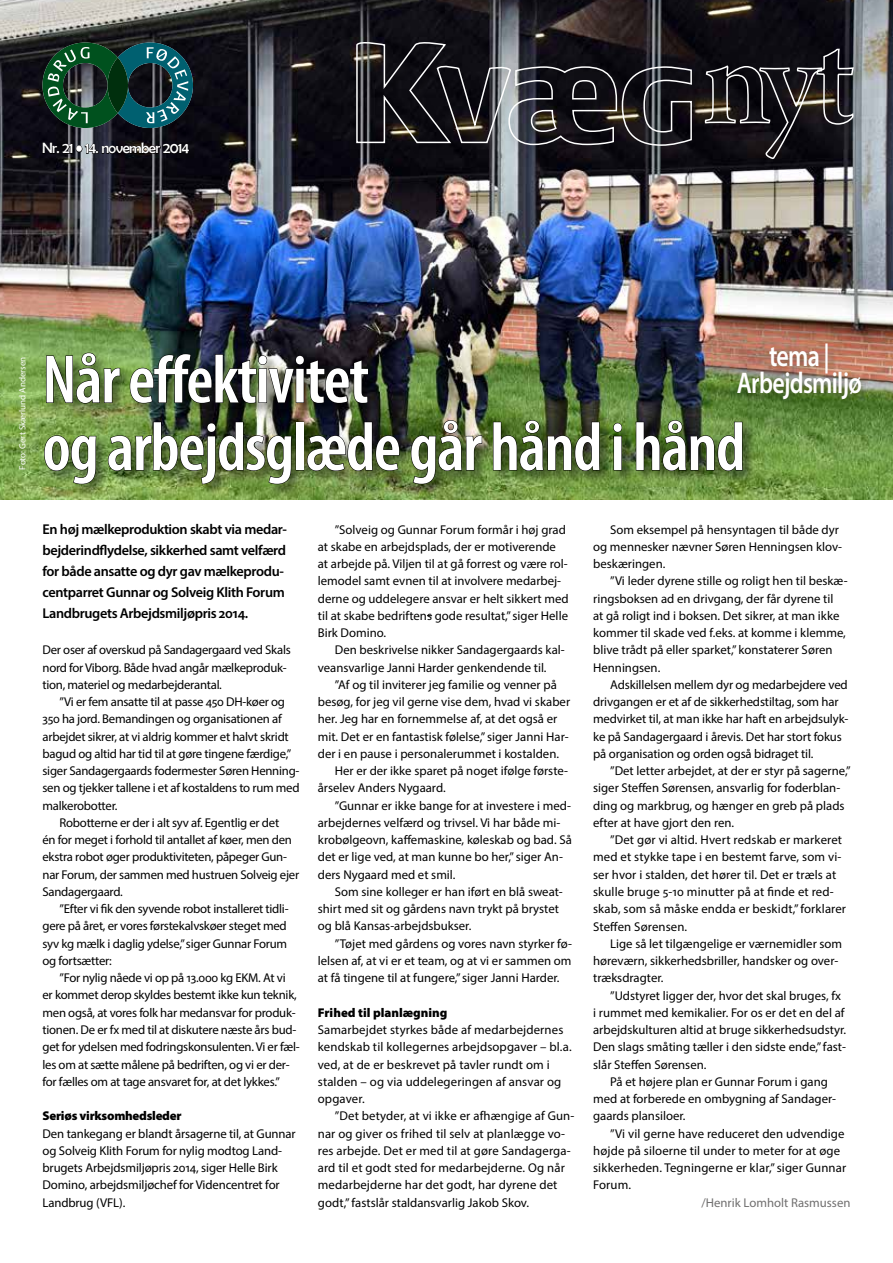
<style>
.page{position:relative;width:893px;height:1263px;background:#fff}
.page>*{position:absolute;margin:0;border:0;box-sizing:border-box;transform-origin:0 0}
.t1{font:600 condensed 69px/67.5px "Myriad Pro";letter-spacing:-.02em;color:#fff}
.t2{font:600 30px/27px "Myriad Pro";letter-spacing:-.03em;color:#fff;text-align:center;scale:.8 1}
.t3{font:15px "Berlin Sans FB";letter-spacing:-.04em;color:#fff}
.t4{font:600 14.25px/21px "Myriad Pro";letter-spacing:-.025em;color:#000}
.t5{font:12.75px/17.2px "Myriad Pro";color:#000}
.t6{font:12.75px/17.2px "Myriad Pro";letter-spacing:-.02em;color:#000}
.t7{font:12.75px "Myriad Pro";color:#706f6f}
.t8{font:900 12.75px "Myriad Pro";letter-spacing:-.02em;color:#000}
.t9{font:900 12.75px "Myriad Pro";color:#000}
.t10{font:9px "Myriad Pro";color:#fff}
</style>
<div class="page">
<img style="left:0;top:0;width:893px;height:499px">
<svg style="left:42px;top:141px;width:148px;height:21px;background:#212126"></svg>
<div style="left:352px;top:38px;width:353px;height:120px;background:#000;opacity:.4"></div>
<svg style="left:355px;top:40px;width:338px;height:107px;background:#343237"></svg>
<div style="left:702px;top:46px;width:164px;height:125px;background:#000;opacity:.4"></div>
<svg style="left:704px;top:48px;width:151px;height:112px;background:#29262a"></svg>
<svg style="left:43px;top:43px;width:150px;height:85px;background:#204c44"></svg>
<div style="left:733px;top:340px;width:139px;height:70px;background:#000;opacity:.25"></div>
<div style="left:43px;top:351px;width:714px;height:147px;background:#000;opacity:.5"></div>
<svg style="left:46px;top:352px;width:74px;height:52px;background:#567338"></svg>
<img style="left:129px;top:353px;width:240px;height:51px">
<svg style="left:44px;top:435px;width:53px;height:49px;background:#567337"></svg>
<img style="left:108px;top:421px;width:184px;height:64px">
<div style="left:296px;top:422px;width:8px;height:48px;border:1px solid #000"></div>
<img style="left:307px;top:421px;width:93px;height:50px">
<img style="left:411px;top:420px;width:71px;height:64px">
<svg style="left:493px;top:420px;width:107px;height:51px;background:#394c21"></svg>
<svg style="left:613px;top:423px;width:9px;height:48px"></svg>
<svg style="left:635px;top:420px;width:108px;height:51px;background:#3b4f26"></svg>
<p class="t3" style="left:42px;top:140px;width:149px">Nr. 21 • 14. november 2014</p>
<p class="t10" style="left:17px;top:469px;width:114px;rotate:-90deg">Foto: Gert Skærlund Andersen</p>
<h2 class="t2" style="left:737px;top:342px;width:158px">tema |<br>Arbejdsmiljø</h2>
<h1 class="t1" style="left:43px;top:347px;width:704px">Når effektivitet<br>og arbejdsglæde går hånd i hånd</h1>
<p class="t4" style="left:43px;top:518px;width:246px">En høj mælkeproduktion skabt via medar&shy;bejderindflydelse, sikkerhed samt velfærd for både ansatte og dyr gav mælkeprodu&shy;centparret Gunnar og Solveig Klith Forum Landbrugets Arbejdsmiljøpris 2014.</p>
<p class="t6" style="left:43px;top:641px;width:250px">Der oser af overskud på Sandagergaard ved Skals nord for Viborg. Både hvad angår mælkeproduk&shy;tion, materiel og medarbejderantal.</p>
<p class="t6" style="left:60px;top:693px;width:227px">”Vi er fem ansatte til at passe 450 DH-køer og</p>
<p class="t6" style="left:43px;top:710px;width:241px">350 ha jord. Bemandingen og organisationen af</p>
<p class="t6" style="left:43px;top:728px;width:248px">arbejdet sikrer, at vi aldrig kommer et halvt skridt</p>
<p class="t6" style="left:43px;top:745px;width:250px">bagud og altid har tid til at gøre tingene færdige,”</p>
<p class="t6" style="left:43px;top:762px;width:258px">siger Sandagergaards fodermester Søren Henning-</p>
<p class="t6" style="left:43px;top:779px;width:259px">sen og tjekker tallene i et af kostaldens to rum med</p>
<p class="t6" style="left:43px;top:797px;width:77px">malkerobotter.</p>
<p class="t6" style="left:60px;top:814px;width:221px">Robotterne er der i alt syv af. Egentlig er det</p>
<p class="t6" style="left:43px;top:831px;width:251px">én for meget i forhold til antallet af køer, men den</p>
<p class="t6" style="left:43px;top:848px;width:246px">ekstra robot øger produktiviteten, påpeger Gun-</p>
<p class="t6" style="left:43px;top:866px;width:258px">nar Forum, der sammen med hustruen Solveig ejer</p>
<p class="t6" style="left:43px;top:883px;width:82px">Sandagergaard.</p>
<p class="t6" style="left:60px;top:900px;width:231px">”Efter vi fik den syvende robot installeret tidli-</p>
<p class="t6" style="left:43px;top:917px;width:246px">gere på året, er vores førstekalvskøer steget med</p>
<p class="t6" style="left:43px;top:935px;width:246px">syv kg mælk i daglig ydelse,” siger Gunnar Forum</p>
<p class="t6" style="left:43px;top:952px;width:71px">og fortsætter:</p>
<p class="t6" style="left:60px;top:969px;width:228px">”For nylig nåede vi op på 13.000 kg EKM. At vi</p>
<p class="t6" style="left:43px;top:986px;width:256px">er kommet derop skyldes bestemt ikke kun teknik,</p>
<p class="t6" style="left:43px;top:1004px;width:255px">men også, at vores folk har medansvar for produk-</p>
<p class="t6" style="left:43px;top:1021px;width:255px">tionen. De er fx med til at diskutere næste års bud-</p>
<p class="t6" style="left:43px;top:1038px;width:259px">get for ydelsen med fodringskonsulenten. Vi er fæl-</p>
<p class="t6" style="left:43px;top:1055px;width:249px">les om at sætte målene på bedriften, og vi er der-</p>
<p class="t6" style="left:43px;top:1073px;width:239px">for fælles om at tage ansvaret for, at det lykkes.”</p>
<p class="t8" style="left:43px;top:1109px;width:141px">Seriøs virksomhedsleder</p>
<p class="t5" style="left:43px;top:1124px;width:255px">Den tankegang er blandt årsagerne til, at Gunnar og Solveig Klith Forum for nylig modtog Land&shy;brugets Arbejdsmiljøpris 2014, siger Helle Birk Domino, arbejdsmiljøchef for Videncentret for Landbrug (VFL).</p>
<p class="t5" style="left:318px;top:521px;width:252px;text-indent:17px">”Solveig og Gunnar Forum formår i høj grad at skabe en arbejdsplads, der er motiverende at arbejde på. Viljen til at gå forrest og være rol&shy;lemodel samt evnen til at involvere medarbej&shy;derne og uddelegere ansvar er helt sikkert med til at skabe bedriftens gode resultat,” siger Helle Birk Domino.</p>
<p class="t5" style="left:318px;top:641px;width:248px;text-indent:17px">Den beskrivelse nikker Sandagergaards kal&shy;veansvarlige Janni Harder genkendende til.</p>
<p class="t5" style="left:335px;top:676px;width:224px">”Af og til inviterer jeg familie og venner på</p>
<p class="t5" style="left:318px;top:693px;width:254px">besøg, for jeg vil gerne vise dem, hvad vi skaber</p>
<p class="t5" style="left:318px;top:710px;width:241px">her. Jeg har en fornemmelse af, at det også er</p>
<p class="t5" style="left:318px;top:728px;width:252px">mit. Det er en fantastisk følelse,” siger Janni Har-</p>
<p class="t5" style="left:318px;top:745px;width:243px">der i en pause i personalerummet i kostalden.</p>
<p class="t5" style="left:335px;top:762px;width:235px">Her er der ikke sparet på noget ifølge første-</p>
<p class="t5" style="left:318px;top:779px;width:129px">årselev Anders Nygaard.</p>
<p class="t5" style="left:335px;top:797px;width:238px">”Gunnar er ikke bange for at investere i med-</p>
<p class="t5" style="left:318px;top:814px;width:244px">arbejdernes velfærd og trivsel. Vi har både mi-</p>
<p class="t5" style="left:318px;top:831px;width:255px">krobølgeovn, kaffemaskine, køleskab og bad. Så</p>
<p class="t5" style="left:318px;top:848px;width:247px">det er lige ved, at man kunne bo her,” siger An-</p>
<p class="t5" style="left:318px;top:866px;width:139px">ders Nygaard med et smil.</p>
<p class="t5" style="left:335px;top:883px;width:230px">Som sine kolleger er han iført en blå sweat-</p>
<p class="t5" style="left:318px;top:900px;width:243px">shirt med sit og gårdens navn trykt på brystet</p>
<p class="t5" style="left:318px;top:917px;width:155px">og blå Kansas-arbejdsbukser.</p>
<p class="t5" style="left:335px;top:935px;width:239px">”Tøjet med gårdens og vores navn styrker fø-</p>
<p class="t5" style="left:318px;top:952px;width:255px">lelsen af, at vi er et team, og at vi er sammen om</p>
<p class="t5" style="left:318px;top:969px;width:243px">at få tingene til at fungere,” siger Janni Harder.</p>
<p class="t9" style="left:318px;top:1005px;width:131px">Frihed til planlægning</p>
<p class="t5" style="left:318px;top:1021px;width:255px">Samarbejdet styrkes både af medarbejdernes kendskab til kollegernes arbejdsopgaver – bl.a. ved, at de er beskrevet på tavler rundt om i stalden – og via uddelegeringen af ansvar og opgaver.</p>
<p class="t5" style="left:318px;top:1107px;width:258px;text-indent:17px">”Det betyder, at vi ikke er afhængige af Gun&shy;nar og giver os frihed til selv at planlægge vo&shy;res arbejde. Det er med til at gøre Sandagerga&shy;ard til et godt sted for medarbejderne. Og når medarbejderne har det godt, har dyrene det godt,” fastslår staldansvarlig Jakob Skov.</p>
<p class="t5" style="left:593px;top:521px;width:251px;text-indent:17px">Som eksempel på hensyntagen til både dyr og mennesker nævner Søren Henningsen klov&shy;beskæringen.</p>
<p class="t5" style="left:593px;top:572px;width:256px;text-indent:17px">”Vi leder dyrene stille og roligt hen til beskæ&shy;ringsboksen ad en drivgang, der får dyrene til<br>at gå roligt ind i boksen. Det sikrer, at man ikke kommer til skade ved f.eks. at komme i klemme, blive trådt på eller sparket,” konstaterer Søren Henningsen.</p>
<p class="t5" style="left:593px;top:676px;width:257px;text-indent:17px">Adskillelsen mellem dyr og medarbejdere ved drivgangen er et af de sikkerhedstiltag, som har medvirket til, at man ikke har haft en arbejdsulyk&shy;ke på Sandagergaard i årevis. Det har stort fokus på organisation og orden også bidraget til.</p>
<p class="t5" style="left:593px;top:762px;width:259px;text-indent:17px">”Det letter arbejdet, at der er styr på sagerne,” siger Steffen Sørensen, ansvarlig for foderblan&shy;ding og markbrug, og hænger en greb på plads efter at have gjort den ren.</p>
<p class="t5" style="left:593px;top:831px;width:254px;text-indent:17px">”Det gør vi altid. Hvert redskab er markeret med et stykke tape i en bestemt farve, som vi&shy;ser hvor i stalden, det hører til. Det er træls at skulle bruge 5-10 minutter på at finde et red&shy;skab, som så måske endda er beskidt,” forklarer Steffen Sørensen.</p>
<p class="t5" style="left:593px;top:935px;width:251px;text-indent:17px">Lige så let tilgængelige er værnemidler som høreværn, sikkerhedsbriller, handsker og over&shy;træksdragter.</p>
<p class="t5" style="left:593px;top:986px;width:255px;text-indent:17px">”Udstyret ligger der, hvor det skal bruges, fx i rummet med kemikalier. For os er det en del af arbejdskulturen altid at bruge sikkerhedsudstyr.<br>Den slags småting tæller i den sidste ende,” fast&shy;slår Steffen Sørensen.</p>
<p class="t5" style="left:593px;top:1073px;width:244px;text-indent:17px">På et højere plan er Gunnar Forum i gang med at forberede en ombygning af Sandager&shy;gaards plansiloer.</p>
<p class="t5" style="left:593px;top:1124px;width:255px;text-indent:17px">”Vi vil gerne have reduceret den udvendige højde på siloerne til under to meter for at øge sikkerheden. Tegningerne er klar,” siger Gunnar Forum.</p>
<p class="t7" style="left:701px;top:1194px;width:150px">/Henrik Lomholt Rasmussen</p>
</div>
